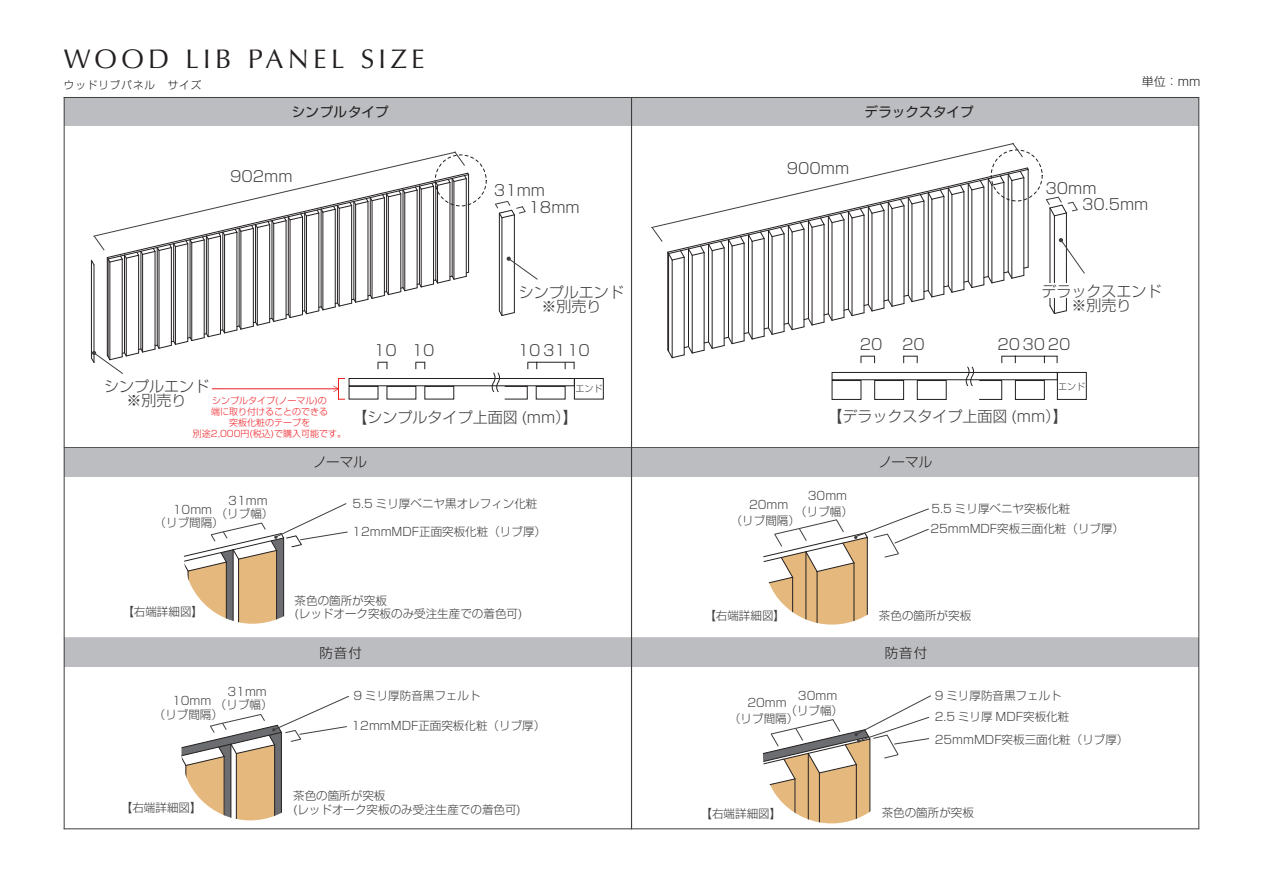
<style>
.page{position:relative;width:1263px;height:893px;background:#fff}
.page>*{position:absolute;margin:0;border:0;box-sizing:border-box;transform-origin:0 0}
.t1{font:27px "Optima";letter-spacing:.16em;color:#231f20}
.t2{font:300 15px/14.4px "Shin Go Pr 5";color:#3f3f40;text-align:center}
.t3{font:13.5px "Shin Go Pr 5";letter-spacing:.02em;color:#231f20}
.t4{font:300 13.5px "Shin Go Pr 5";letter-spacing:.01em;color:#231f20}
.t5{font:300 12px "Shin Go Pr 5";color:#231f20}
.t6{font:300 11.55px/13.2px "Shin Go Pr 5";color:#3f3f40;text-align:center}
.t7{font:300 10.5px "Shin Go Pr 5";letter-spacing:.1em;color:#231f20}
.t8{font:300 9px/10.8px "Shin Go Pr 5";color:#ee1d23;text-align:center}
.t9{font:300 9px "Shin Go Pr 5";color:#3f3f40}
</style>
<div class="page">
<div style="left:64px;top:97px;width:1134px;height:29px;background:#bcbdc0"></div>
<hr style="left:64px;top:97px;width:1135px;height:1px;background:#3e3e3f">
<hr style="left:501px;top:218px;width:1px;height:97px;background:#231f20">
<hr style="left:499px;top:213px;width:1px;height:98px;background:#231f20">
<svg style="left:498px;top:310px;width:17px;height:6px"></svg>
<hr style="left:514px;top:215px;width:1px;height:98px;background:#231f20">
<hr style="left:1054px;top:216px;width:1px;height:97px;background:#231f20">
<hr style="left:1049px;top:208px;width:1px;height:98px;background:#231f20">
<svg style="left:1049px;top:305px;width:18px;height:9px"></svg>
<hr style="left:1066px;top:213px;width:1px;height:98px;background:#231f20">
<div style="left:832px;top:372px;width:226px;height:8px;border:1px solid #231f20"></div>
<div style="left:832px;top:380px;width:29px;height:20px;border:1px solid #231f20"></div>
<div style="left:874px;top:380px;width:30px;height:20px;border:1px solid #231f20"></div>
<div style="left:917px;top:380px;width:29px;height:20px;border:1px solid #231f20"></div>
<div style="left:1015px;top:380px;width:30px;height:20px;border:1px solid #231f20"></div>
<div style="left:979px;top:380px;width:23px;height:20px;border:1px solid #231f20"></div>
<hr style="left:1015px;top:356px;width:30px;height:1px;background:#231f20">
<svg style="left:651px;top:143px;width:378px;height:244px"></svg>
<div style="left:1039px;top:283px;width:30px;height:15px;background:#fff"></div>
<svg style="left:1044px;top:356px;width:14px;height:7px"></svg>
<div style="left:349px;top:378px;width:226px;height:8px;border:1px solid #231f20"></div>
<div style="left:536px;top:386px;width:29px;height:13px;border:1px solid #231f20"></div>
<div style="left:504px;top:386px;width:24px;height:13px;border:1px solid #231f20"></div>
<svg style="left:492px;top:372px;width:8px;height:21px"></svg>
<svg style="left:527px;top:362px;width:48px;height:7px"></svg>
<svg style="left:495px;top:201px;width:31px;height:18px"></svg>
<svg style="left:507px;top:257px;width:31px;height:23px"></svg>
<svg style="left:1059px;top:238px;width:26px;height:36px"></svg>
<svg style="left:1046px;top:196px;width:32px;height:21px"></svg>
<div style="left:574px;top:378px;width:30px;height:21px;border:1px solid #231f20"></div>
<div style="left:1057px;top:372px;width:30px;height:28px;border:1px solid #231f20"></div>
<svg style="left:90px;top:151px;width:380px;height:249px"></svg>
<svg style="left:181px;top:695px;width:168px;height:125px"></svg>
<svg style="left:763px;top:508px;width:166px;height:117px"></svg>
<svg style="left:763px;top:695px;width:168px;height:128px"></svg>
<svg style="left:184px;top:503px;width:164px;height:121px"></svg>
<hr style="left:64px;top:447px;width:1135px;height:1px;background:#3e3e3f">
<hr style="left:64px;top:638px;width:1134px;height:1px;background:#3e3e3f">
<div style="left:64px;top:448px;width:1134px;height:28px;background:#bcbdc0"></div>
<div style="left:65px;top:639px;width:1134px;height:28px;background:#bcbdc0"></div>
<hr style="left:64px;top:828px;width:1135px;height:1px;background:#3e3e3f">
<hr style="left:64px;top:97px;width:1px;height:732px;background:#3e3e3f">
<hr style="left:1198px;top:97px;width:1px;height:732px;background:#3e3e3f">
<hr style="left:631px;top:97px;width:1px;height:732px;background:#3e3e3f">
<h1 class="t1" style="left:64px;top:43px;width:362px">WOOD LIB PANEL SIZE</h1>
<p class="t3" style="left:292px;top:100px;width:98px">シンプルタイプ</p>
<p class="t3" style="left:864px;top:100px;width:111px">デラックスタイプ</p>
<p class="t7" style="left:64px;top:76px;width:139px">ウッドリブパネル　サイズ</p>
<p class="t5" style="left:1142px;top:72px;width:60px">単位：mm</p>
<p class="t2" style="left:230px;top:167px;width:64px">902mm</p>
<p class="t2" style="left:494px;top:181px;width:53px">31mm</p>
<p class="t2" style="left:528px;top:199px;width:53px">18mm</p>
<p class="t2" style="left:519px;top:283px;width:106px">シンプルエンド※別売り</p>
<p class="t2" style="left:374px;top:341px;width:62px">10 10</p>
<p class="t2" style="left:518px;top:341px;width:74px">10 3110</p>
<p class="t2" style="left:787px;top:159px;width:64px">900mm</p>
<p class="t2" style="left:1045px;top:180px;width:53px">30mm</p>
<p class="t2" style="left:1082px;top:196px;width:68px">30.5mm</p>
<p class="t2" style="left:860px;top:335px;width:24px">20</p>
<p class="t2" style="left:1041px;top:283px;width:121px">デラックスエンド※別売り</p>
<p class="t2" style="left:902px;top:335px;width:24px">20</p>
<p class="t2" style="left:997px;top:335px;width:75px">20 30 20</p>
<p class="t2" style="left:104px;top:378px;width:106px">シンプルエンド※別売り</p>
<p class="t9" style="left:575px;top:381px;width:28px">エンド</p>
<p class="t9" style="left:1058px;top:379px;width:28px">エンド</p>
<p class="t8" style="left:193px;top:395px;width:155px">シンプルタイプ(ノーマル)の<br>端に取り付けることのできる<br>突板化粧のテープを<br>別途2,000円(税込)で購入可能です。</p>
<p class="t2" style="left:827px;top:407px;width:242px">【デラックスタイプ上面図 (mm）】</p>
<p class="t2" style="left:353px;top:408px;width:227px">【シンプルタイプ上面図 (mm）】</p>
<p class="t4" style="left:313px;top:451px;width:55px">ノーマル</p>
<p class="t4" style="left:878px;top:451px;width:55px">ノーマル</p>
<p class="t6" style="left:155px;top:502px;width:71px">10mm<br>（リブ間隔）</p>
<p class="t6" style="left:216px;top:492px;width:59px">31mm<br>（リブ幅）</p>
<p class="t6" style="left:352px;top:496px;width:186px">5.5 ミリ厚ベニヤ黒オレフィン化粧</p>
<p class="t6" style="left:352px;top:524px;width:195px">12mmMDF正面突板化粧（リブ厚）</p>
<p class="t6" style="left:731px;top:496px;width:71px;line-height:15.6px">20mm<br>（リブ間隔）</p>
<p class="t6" style="left:795px;top:487px;width:59px;line-height:15.6px">30mm<br>（リブ幅）</p>
<p class="t6" style="left:930px;top:497px;width:195px;line-height:20.7px;text-align:left">5.5 ミリ厚ベニヤ突板化粧<br>25mmMDF突板三面化粧（リブ厚）</p>
<p class="t6" style="left:122px;top:604px;width:82px">【右端詳細図】</p>
<p class="t6" style="left:295px;top:592px;width:229px;line-height:13.8px;text-align:left">茶色の箇所が突板<br>(レッドオーク突板のみ受注生産での着色可)</p>
<p class="t6" style="left:704px;top:608px;width:82px">【右端詳細図】</p>
<p class="t6" style="left:879px;top:607px;width:94px">茶色の箇所が突板</p>
<p class="t4" style="left:319px;top:641px;width:44px">防音付</p>
<p class="t4" style="left:885px;top:641px;width:44px">防音付</p>
<p class="t6" style="left:154px;top:693px;width:71px">10mm<br>（リブ間隔）</p>
<p class="t6" style="left:215px;top:684px;width:59px">31mm<br>（リブ幅）</p>
<p class="t6" style="left:353px;top:688px;width:129px">9 ミリ厚防音黒フェルト</p>
<p class="t6" style="left:351px;top:718px;width:195px">12mmMDF正面突板化粧（リブ厚）</p>
<p class="t6" style="left:729px;top:694px;width:71px;line-height:15.6px">20mm<br>（リブ間隔）</p>
<p class="t6" style="left:785px;top:686px;width:59px;line-height:15.6px">30mm<br>（リブ幅）</p>
<p class="t6" style="left:935px;top:683px;width:136px;line-height:21.6px;text-align:left">9 ミリ厚防音黒フェルト<br>2.5 ミリ厚 MDF突板化粧</p>
<p class="t6" style="left:935px;top:732px;width:195px">25mmMDF突板三面化粧（リブ厚）</p>
<p class="t6" style="left:121px;top:799px;width:82px">【右端詳細図】</p>
<p class="t6" style="left:293px;top:788px;width:229px;line-height:13.8px;text-align:left">茶色の箇所が突板<br>(レッドオーク突板のみ受注生産での着色可)</p>
<p class="t6" style="left:700px;top:806px;width:82px">【右端詳細図】</p>
<p class="t6" style="left:882px;top:805px;width:94px">茶色の箇所が突板</p>
</div>
